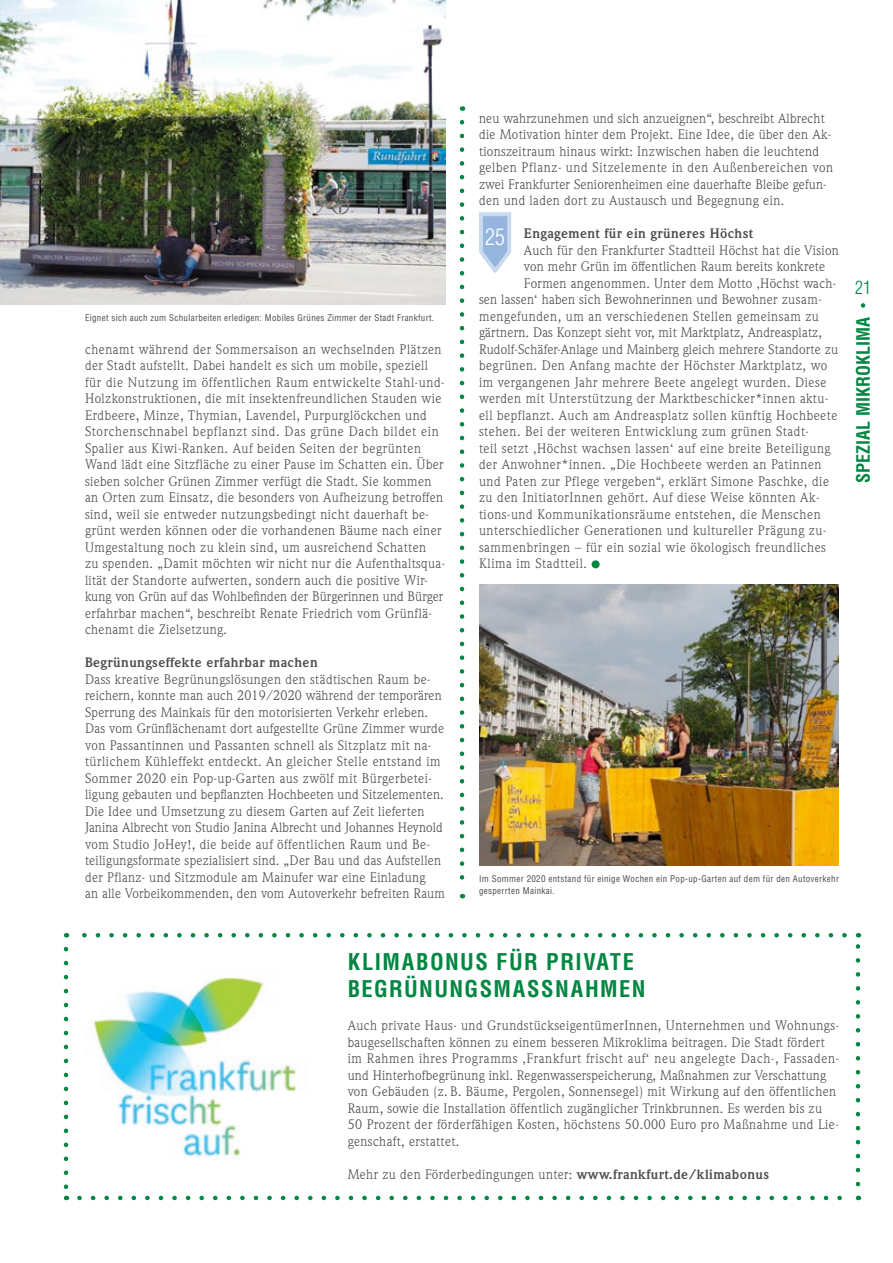
<style>
.page{position:relative;width:893px;height:1263px;background:#fff}
.page>*{position:absolute;margin:0;border:0;box-sizing:border-box;transform-origin:0 0}
.t1{font:700 condensed 22.5px/27px "Helvetica LT Std";letter-spacing:.06em;color:#028641}
.t2{font:300 condensed 22.5px "Helvetica LT Std";color:#fff}
.t3{font:700 condensed 18px "Helvetica LT Std";color:#028641}
.t4{font:300 condensed 18px "Helvetica LT Std";color:#028641}
.t5{font:13.5px/16.5px "Weidemann ITC Pro";letter-spacing:.03em;color:#4b4c4d}
.t6{font:700 13.5px "Weidemann ITC Pro";letter-spacing:.03em;color:#4b4c4d}
.t7{font:condensed 9px/12px "Helvetica LT Std";letter-spacing:.035em;color:#4b4c4d}
.s1{font-weight:700}
</style>
<div class="page">
<svg style="left:861px;top:303px;width:4px;height:5px"></svg>
<div style="left:592px;top:560px;width:8px;height:8px;background:#028641;border-radius:50%"></div>
<svg style="left:460px;top:122px;width:4px;height:776px"></svg>
<img style="left:0;top:0;width:445px;height:304px">
<img style="left:479px;top:585px;width:360px;height:280px">
<svg style="left:82px;top:933px;width:763px;height:4px"></svg>
<svg style="left:79px;top:1196px;width:763px;height:4px"></svg>
<svg style="left:64px;top:949px;width:4px;height:251px"></svg>
<svg style="left:856px;top:933px;width:4px;height:251px"></svg>
<img style="left:93px;top:977px;width:204px;height:181px">
<svg style="left:479px;top:212px;width:32px;height:61px"></svg>
<p class="t7" style="left:85px;top:311px;width:351px">Eignet sich auch zum Schularbeiten erledigen: Mobiles Grünes Zimmer der Stadt Frankfurt.</p>
<p class="t5" style="left:85px;top:341px;width:361px">chenamt während der Sommersaison an wechselnden Plätzen der Stadt aufstellt. Dabei handelt es sich um mobile, speziell für die Nutzung im öffentlichen Raum entwickelte Stahl-und-Holzkonstruktionen, die mit insektenfreundlichen Stauden wie Erdbeere, Minze, Thymian, Lavendel, Purpurglöckchen und Storchenschnabel bepflanzt sind. Das grüne Dach bildet ein Spalier aus Kiwi-Ranken. Auf beiden Seiten der begrünten Wand lädt eine Sitzfläche zu einer Pause im Schatten ein. Über sieben solcher Grünen Zimmer verfügt die Stadt. Sie kommen an Orten zum Einsatz, die besonders von Aufheizung betroffen sind, weil sie entweder nutzungsbedingt nicht dauerhaft be&shy;grünt werden können oder die vorhandenen Bäume nach einer Umgestaltung noch zu klein sind, um ausreichend Schatten<br>zu spenden. „Damit möchten wir nicht nur die Aufenthaltsqua&shy;lität der Standorte aufwerten, sondern auch die positive Wir&shy;kung von Grün auf das Wohlbefinden der Bürgerinnen und Bürger erfahrbar machen“, beschreibt Renate Friedrich vom Grünflä&shy;chenamt die Zielsetzung.</p>
<p class="t6" style="left:85px;top:654px;width:234px">Begrünungseffekte erfahrbar machen</p>
<p class="t5" style="left:85px;top:671px;width:361px">Dass kreative Begrünungslösungen den städtischen Raum be&shy;reichern, konnte man auch 2019/2020 während der temporären Sperrung des Mainkais für den motorisierten Verkehr erleben.<br>Das vom Grünflächenamt dort aufgestellte Grüne Zimmer wurde von Passantinnen und Passanten schnell als Sitzplatz mit na&shy;türlichem Kühleffekt entdeckt. An gleicher Stelle entstand im Sommer 2020 ein Pop-up-Garten aus zwölf mit Bürgerbetei&shy;ligung gebauten und bepflanzten Hochbeeten und Sitzelementen.<br>Die Idee und Umsetzung zu diesem Garten auf Zeit lieferten Janina Albrecht von Studio Janina Albrecht und Johannes Heynold vom Studio JoHey!, die beide auf öffentlichen Raum und Be&shy;teiligungsformate spezialisiert sind. „Der Bau und das Aufstellen der Pflanz- und Sitzmodule am Mainufer war eine Einladung<br>an alle Vorbeikommenden, den vom Autoverkehr befreiten Raum</p>
<p class="t5" style="left:479px;top:110px;width:356px">neu wahrzunehmen und sich anzueignen“, beschreibt Albrecht die Motivation hinter dem Projekt. Eine Idee, die über den Ak&shy;tionszeitraum hinaus wirkt: Inzwischen haben die leuchtend gelben Pflanz- und Sitzelemente in den Außenbereichen von zwei Frankfurter Seniorenheimen eine dauerhafte Bleibe gefun&shy;den und laden dort zu Austausch und Begegnung ein.</p>
<p class="t6" style="left:524px;top:225px;width:231px">Engagement für ein grüneres Höchst</p>
<p class="t5" style="left:524px;top:241px;width:316px">Auch für den Frankfurter Stadtteil Höchst hat die Vision</p>
<p class="t5" style="left:524px;top:258px;width:303px">von mehr Grün im öffentlichen Raum bereits konkrete</p>
<p class="t5" style="left:524px;top:274px;width:314px">Formen angenommen. Unter dem Motto ‚Höchst wach-</p>
<p class="t5" style="left:479px;top:291px;width:344px">sen lassen‘ haben sich Bewohnerinnen und Bewohner zusam-</p>
<p class="t5" style="left:479px;top:307px;width:341px">mengefunden, um an verschiedenen Stellen gemeinsam zu</p>
<p class="t5" style="left:479px;top:324px;width:344px">gärtnern. Das Konzept sieht vor, mit Marktplatz, Andreasplatz,</p>
<p class="t5" style="left:479px;top:340px;width:361px">Rudolf-Schäfer-Anlage und Mainberg gleich mehrere Standorte zu</p>
<p class="t5" style="left:479px;top:357px;width:350px">begrünen. Den Anfang machte der Höchster Marktplatz, wo</p>
<p class="t5" style="left:479px;top:373px;width:349px">im vergangenen Jahr mehrere Beete angelegt wurden. Diese</p>
<p class="t5" style="left:479px;top:390px;width:351px">werden mit Unterstützung der Marktbeschicker*innen aktu-</p>
<p class="t5" style="left:479px;top:406px;width:360px">ell bepflanzt. Auch am Andreasplatz sollen künftig Hochbeete</p>
<p class="t5" style="left:479px;top:423px;width:331px">stehen. Bei der weiteren Entwicklung zum grünen Stadt-</p>
<p class="t5" style="left:479px;top:439px;width:353px">teil setzt ‚Höchst wachsen lassen‘ auf eine breite Beteiligung</p>
<p class="t5" style="left:479px;top:456px;width:344px">der Anwohner*innen. „Die Hochbeete werden an Patinnen</p>
<p class="t5" style="left:479px;top:472px;width:351px">und Paten zur Pflege vergeben“, erklärt Simone Paschke, die</p>
<p class="t5" style="left:479px;top:489px;width:342px">zu den InitiatorInnen gehört. Auf diese Weise könnten Ak-</p>
<p class="t5" style="left:479px;top:505px;width:343px">tions-und Kommunikationsräume entstehen, die Menschen</p>
<p class="t5" style="left:479px;top:522px;width:349px">unterschiedlicher Generationen und kultureller Prägung zu-</p>
<p class="t5" style="left:479px;top:538px;width:348px">sammenbringen – für ein sozial wie ökologisch freundliches</p>
<p class="t5" style="left:479px;top:555px;width:109px">Klima im Stadtteil.</p>
<h1 class="t2" style="left:485px;top:223px;width:21px">25</h1>
<h2 class="t4" style="left:855px;top:276px;width:17px">21</h2>
<h2 class="t3" style="left:852px;top:483px;width:167px;rotate:-90deg">SPEZIAL MIKROKLIMA</h2>
<p class="t7" style="left:479px;top:872px;width:361px">Im Sommer 2020 entstand für einige Wochen ein Pop-up-Garten auf dem für den Autoverkehr gesperrten Mainkai.</p>
<h1 class="t1" style="left:348px;top:948px;width:299px">KLIMABONUS FÜR PRIVATE<br>BEGRÜNUNGSMASSNAHMEN</h1>
<p class="t5" style="left:348px;top:1017px;width:493px">Auch private Haus- und GrundstückseigentümerInnen, Unternehmen und Wohnungs&shy;baugesellschaften können zu einem besseren Mikroklima beitragen. Die Stadt fördert im Rahmen ihres Programms ‚Frankfurt frischt auf‘ neu angelegte Dach-, Fassaden&shy;und Hinterhofbegrünung inkl. Regenwasserspeicherung, Maßnahmen zur Verschattung von Gebäuden (z. B. Bäume, Pergolen, Sonnensegel) mit Wirkung auf den öffentlichen Raum, sowie die Installation öffentlich zugänglicher Trinkbrunnen. Es werden bis zu 50 Prozent der förderfähigen Kosten, höchstens 50.000 Euro pro Maßnahme und Lie&shy;genschaft, erstattet.</p>
<p class="t5" style="left:348px;top:1166px;width:423px">Mehr zu den Förderbedingungen unter: <span class="s1">www.frankfurt.de/klimabonus</span></p>
</div>
